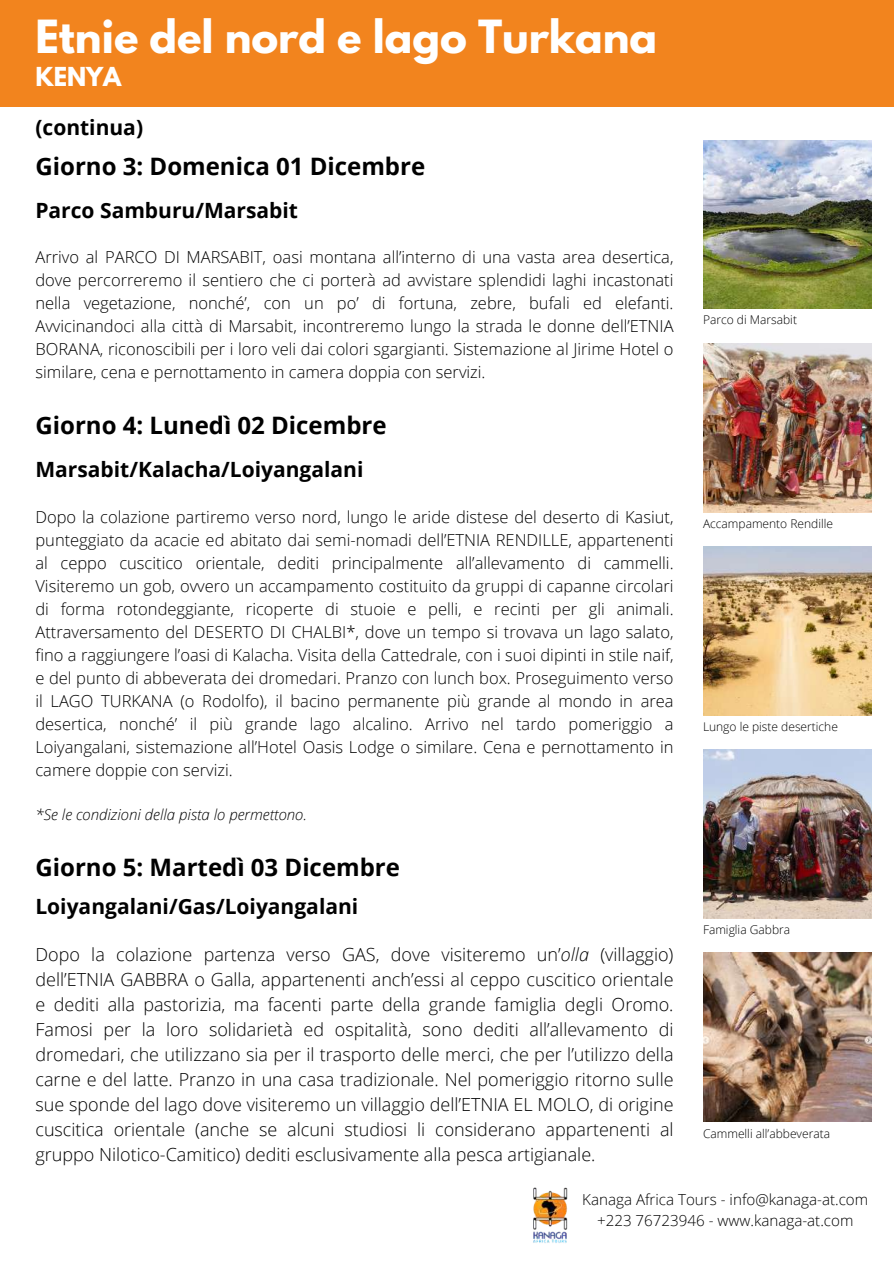
<style>
.page{position:relative;width:894px;height:1264px;background:#fff}
.page>*{position:absolute;margin:0;border:0;box-sizing:border-box;transform-origin:0 0}
.t1{font:700 40.5px "League Spartan";color:#fff}
.t2{font:700 24px "Open Sans";color:#000}
.t3{font:700 23.1px "League Spartan";color:#fff}
.t4{font:700 21px "Open Sans";color:#000}
.t5{font:300 18px/25px "Open Sans";color:#000;text-align:justify}
.t6{font:300 16.5px/23px "Open Sans";color:#000;text-align:justify}
.t7{font:300 15.15px/21px "Open Sans";color:#000;text-align:center}
.t8{font:italic 300 15px "Open Sans";color:#000}
.t9{font:300 12px "Open Sans";color:#000}
.s1{font-style:italic}
</style>
<div class="page">
<img style="left:533px;top:1187px;width:35px;height:56px">
<img style="left:703px;top:749px;width:168px;height:169px">
<img style="left:703px;top:140px;width:168px;height:169px">
<img style="left:703px;top:343px;width:168px;height:169px">
<img style="left:703px;top:546px;width:168px;height:169px">
<div style="left:0;top:0;width:893px;height:106px;background:#f2841e"></div>
<img style="left:703px;top:952px;width:168px;height:169px">
<h1 class="t1" style="left:35px;top:17px;width:623px">Etnie del nord e lago Turkana</h1>
<h3 class="t3" style="left:35px;top:66px;width:87px">KENYA</h3>
<p class="t4" style="left:35px;top:112px;width:109px">(continua)</p>
<h2 class="t2" style="left:35px;top:150px;width:391px">Giorno 3: Domenica 01 Dicembre</h2>
<p class="t4" style="left:35px;top:195px;width:264px">Parco Samburu/Marsabit</p>
<p class="t6" style="left:35px;top:245px;width:639px">Arrivo al PARCO DI MARSABIT, oasi montana all’interno di una vasta area desertica, dove percorreremo il sentiero che ci porterà ad avvistare splendidi laghi incastonati nella vegetazione, nonché’, con un po’ di fortuna, zebre, bufali ed elefanti.<br>Avvicinandoci alla città di Marsabit, incontreremo lungo la strada le donne dell’ETNIA BORANA, riconoscibili per i loro veli dai colori sgargianti. Sistemazione al Jirime Hotel o similare, cena e pernottamento in camera doppia con servizi.</p>
<h2 class="t2" style="left:35px;top:409px;width:352px">Giorno 4: Lunedì 02 Dicembre</h2>
<p class="t4" style="left:35px;top:454px;width:329px">Marsabit/Kalacha/Loiyangalani</p>
<p class="t6" style="left:35px;top:504px;width:639px">Dopo la colazione partiremo verso nord, lungo le aride distese del deserto di Kasiut, punteggiato da acacie ed abitato dai semi-nomadi dell’ETNIA RENDILLE, appartenenti al ceppo cuscitico orientale, dediti principalmente all’allevamento di cammelli.<br>Visiteremo un gob, ovvero un accampamento costituito da gruppi di capanne circolari di forma rotondeggiante, ricoperte di stuoie e pelli, e recinti per gli animali.<br>Attraversamento del DESERTO DI CHALBI*, dove un tempo si trovava un lago salato, fino a raggiungere l’oasi di Kalacha. Visita della Cattedrale, con i suoi dipinti in stile naif, e del punto di abbeverata dei dromedari. Pranzo con lunch box. Proseguimento verso il LAGO TURKANA (o Rodolfo), il bacino permanente più grande al mondo in area desertica, nonché’ il più grande lago alcalino. Arrivo nel tardo pomeriggio a Loiyangalani, sistemazione all’Hotel Oasis Lodge o similare. Cena e pernottamento in camere doppie con servizi.</p>
<p class="t8" style="left:35px;top:804px;width:273px">*Se le condizioni della pista lo permettono.</p>
<h2 class="t2" style="left:35px;top:850px;width:366px">Giorno 5: Martedì 03 Dicembre</h2>
<p class="t4" style="left:35px;top:891px;width:324px">Loiyangalani/Gas/Loiyangalani</p>
<p class="t5" style="left:35px;top:941px;width:639px">Dopo la colazione partenza verso GAS, dove visiteremo un’<span class="s1">olla</span> (villaggio) dell’ETNIA GABBRA o Galla, appartenenti anch’essi al ceppo cuscitico orientale e dediti alla pastorizia, ma facenti parte della grande famiglia degli Oromo.<br>Famosi per la loro solidarietà ed ospitalità, sono dediti all’allevamento di dromedari, che utilizzano sia per il trasporto delle merci, che per l’utilizzo della carne e del latte. Pranzo in una casa tradizionale. Nel pomeriggio ritorno sulle sue sponde del lago dove visiteremo un villaggio dell’ETNIA EL MOLO, di origine cuscitica orientale (anche se alcuni studiosi li considerano appartenenti al gruppo Nilotico-Camitico) dediti esclusivamente alla pesca artigianale.</p>
<p class="t9" style="left:702px;top:311px;width:95px">Parco di Marsabit</p>
<p class="t9" style="left:702px;top:515px;width:132px">Accampamento Rendille</p>
<p class="t9" style="left:702px;top:718px;width:136px">Lungo le piste desertiche</p>
<p class="t9" style="left:702px;top:921px;width:89px">Famiglia Gabbra</p>
<p class="t9" style="left:702px;top:1124px;width:128px">Cammelli all’abbeverata</p>
<p class="t7" style="left:582px;top:1188px;width:287px">Kanaga Africa Tours - info@kanaga-at.com +223 76723946 - www.kanaga-at.com</p>
</div>
